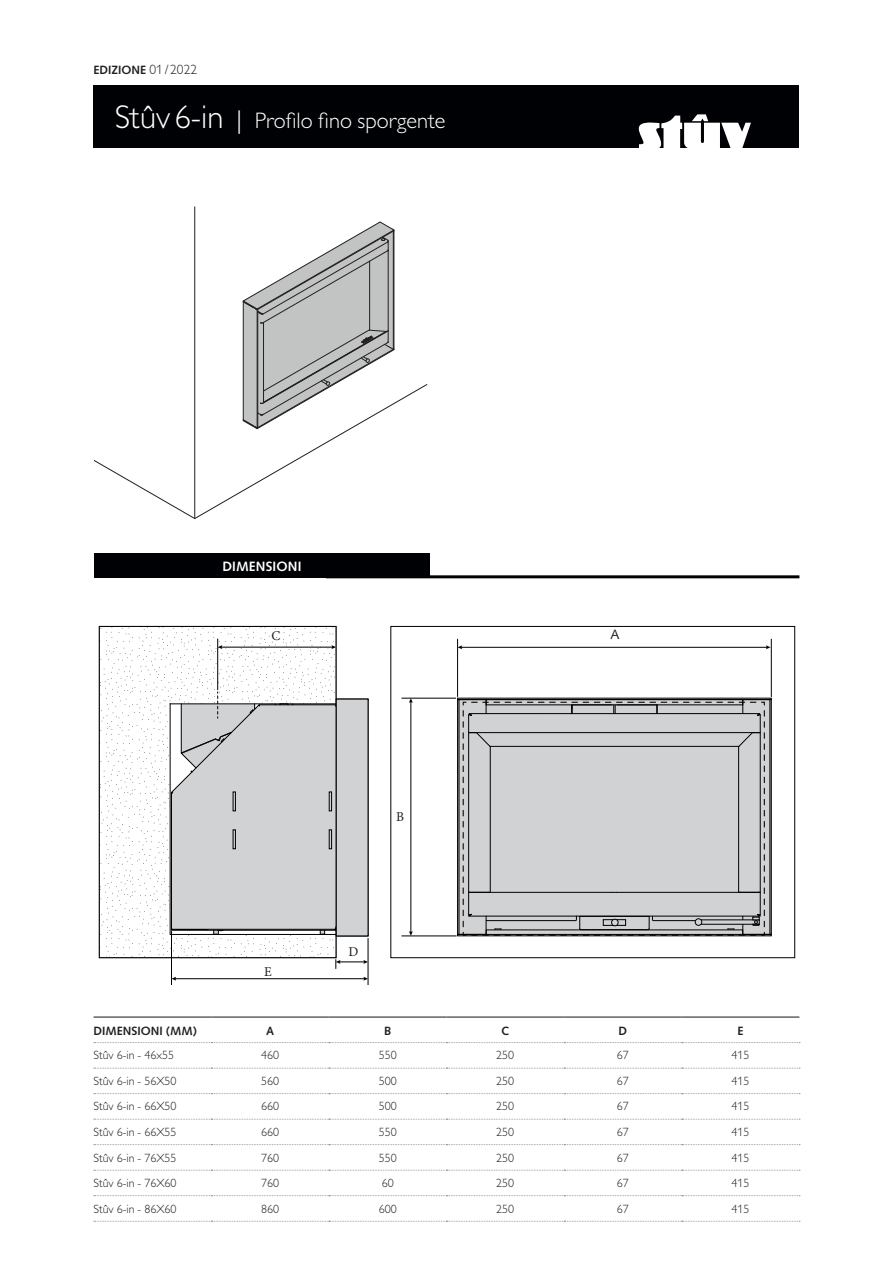
<style>
.page{position:relative;width:893px;height:1263px;background:#fff}
.page>*{position:absolute;margin:0;border:0;box-sizing:border-box;transform-origin:0 0}
.t1{font:300 22.5px "Gill Sans MT Pro";color:#fff}
.t2{font:700 13.5px "Syntax LT Std";letter-spacing:.01em;color:#fff}
.t3{font:13.5px "Minion Pro";color:#231f20}
.t4{font:13.5px "Syntax LT Std";color:#231f20}
.t5{font:300 12px "Gill Sans MT Pro";color:#231f20}
.t6{font:700 12px "Syntax LT Std";color:#231f20}
.s1{font-family:"Gill Sans MT Pro";font-weight:300;font-size:13.5px}
.s2{font-size:33px}
.s3{font-size:25.5px}
</style>
<div class="page">
<div style="left:94px;top:85px;width:705px;height:63px;background:#000104"></div>
<svg style="left:639px;top:114px;width:112px;height:34px"></svg>
<svg style="left:99px;top:626px;width:238px;height:332px"></svg>
<hr style="left:170px;top:703px;width:166px;height:1px;background:#000001">
<hr style="left:170px;top:704px;width:1px;height:230px;background:#000001">
<hr style="left:170px;top:934px;width:166px;height:1px;background:#000001">
<div style="left:457px;top:934px;width:315px;height:2px;border:1px solid #000001"></div>
<div style="left:769px;top:699px;width:3px;height:236px;border:1px solid #000001"></div>
<div style="left:457px;top:699px;width:2px;height:236px;border:1px solid #000001"></div>
<div style="left:390px;top:626px;width:405px;height:332px;border:1px solid #000001"></div>
<hr style="left:171px;top:931px;width:1px;height:53px;background:#000001">
<hr style="left:368px;top:938px;width:1px;height:46px;background:#000001">
<hr style="left:175px;top:978px;width:190px;height:1px;background:#000001">
<svg style="left:171px;top:977px;width:5px;height:4px"></svg>
<svg style="left:363px;top:977px;width:5px;height:4px"></svg>
<svg style="left:336px;top:959px;width:32px;height:9px"></svg>
<svg style="left:171px;top:692px;width:198px;height:245px"></svg>
<hr style="left:217px;top:639px;width:1px;height:51px;background:#000001">
<hr style="left:221px;top:647px;width:112px;height:1px;background:#000001">
<svg style="left:218px;top:645px;width:4px;height:4px"></svg>
<svg style="left:331px;top:645px;width:5px;height:4px"></svg>
<hr style="left:402px;top:698px;width:54px;height:1px;background:#000001">
<hr style="left:402px;top:936px;width:54px;height:1px;background:#000001">
<hr style="left:411px;top:701px;width:1px;height:232px;background:#000001">
<svg style="left:409px;top:698px;width:4px;height:5px"></svg>
<svg style="left:409px;top:931px;width:4px;height:5px"></svg>
<hr style="left:457px;top:639px;width:1px;height:57px;background:#000001">
<hr style="left:771px;top:639px;width:1px;height:57px;background:#000001">
<hr style="left:461px;top:647px;width:306px;height:1px;background:#000001">
<svg style="left:458px;top:645px;width:4px;height:4px"></svg>
<svg style="left:766px;top:645px;width:5px;height:4px"></svg>
<svg style="left:458px;top:699px;width:313px;height:237px"></svg>
<hr style="left:194px;top:207px;width:1px;height:311px;background:#231f20">
<svg style="left:94px;top:221px;width:334px;height:298px"></svg>
<hr style="left:326px;top:575px;width:473px;height:3px;background:#000104">
<div style="left:94px;top:553px;width:335px;height:25px;background:#000104"></div>
<hr style="left:94px;top:1016px;width:117px;height:2px;background:#636366">
<hr style="left:211px;top:1016px;width:118px;height:2px;background:#636366">
<hr style="left:329px;top:1016px;width:117px;height:2px;background:#636366">
<hr style="left:446px;top:1016px;width:118px;height:2px;background:#636366">
<hr style="left:564px;top:1016px;width:118px;height:2px;background:#636366">
<hr style="left:682px;top:1016px;width:117px;height:2px;background:#636366">
<svg style="left:94px;top:1042px;width:706px;height:1px"></svg>
<svg style="left:94px;top:1068px;width:706px;height:1px"></svg>
<svg style="left:94px;top:1093px;width:706px;height:1px"></svg>
<svg style="left:94px;top:1119px;width:706px;height:1px"></svg>
<svg style="left:94px;top:1144px;width:706px;height:1px"></svg>
<svg style="left:94px;top:1170px;width:706px;height:1px"></svg>
<svg style="left:94px;top:1195px;width:706px;height:1px"></svg>
<svg style="left:94px;top:1221px;width:706px;height:1px"></svg>
<p class="t6" style="left:94px;top:63px;width:105px">EDIZIONE <span class="s1">01/ 2022</span></p>
<h1 class="t1" style="left:115px;top:107px;width:332px"><span class="s2">Stûv 6-in</span> <span class="s3">|</span> Profilo fino sporgente</h1>
<p class="t2" style="left:222px;top:558px;width:81px">DIMENSIONI</p>
<p class="t3" style="left:271px;top:627px;width:10px">C</p>
<p class="t4" style="left:610px;top:627px;width:11px">A</p>
<p class="t3" style="left:264px;top:962px;width:9px">E</p>
<p class="t3" style="left:396px;top:807px;width:9px">B</p>
<p class="t3" style="left:348px;top:943px;width:11px">D</p>
<p class="t6" style="left:94px;top:1023px;width:105px">DIMENSIONI (MM)</p>
<p class="t6" style="left:266px;top:1023px;width:10px">A</p>
<p class="t6" style="left:384px;top:1023px;width:9px">B</p>
<p class="t6" style="left:501px;top:1023px;width:10px">C</p>
<p class="t6" style="left:619px;top:1023px;width:10px">D</p>
<p class="t6" style="left:738px;top:1023px;width:7px">E</p>
<p class="t5" style="left:94px;top:1048px;width:82px">Stûv 6-in - 46x55</p>
<p class="t5" style="left:261px;top:1048px;width:19px">460</p>
<p class="t5" style="left:379px;top:1048px;width:20px">550</p>
<p class="t5" style="left:496px;top:1048px;width:19px">250</p>
<p class="t5" style="left:617px;top:1048px;width:13px">67</p>
<p class="t5" style="left:732px;top:1048px;width:19px">415</p>
<p class="t5" style="left:94px;top:1074px;width:85px">Stûv 6-in - 56X50</p>
<p class="t5" style="left:261px;top:1074px;width:19px">560</p>
<p class="t5" style="left:379px;top:1074px;width:19px">500</p>
<p class="t5" style="left:496px;top:1074px;width:19px">250</p>
<p class="t5" style="left:617px;top:1074px;width:13px">67</p>
<p class="t5" style="left:732px;top:1074px;width:19px">415</p>
<p class="t5" style="left:94px;top:1099px;width:85px">Stûv 6-in - 66X50</p>
<p class="t5" style="left:261px;top:1099px;width:19px">660</p>
<p class="t5" style="left:379px;top:1099px;width:20px">500</p>
<p class="t5" style="left:496px;top:1099px;width:19px">250</p>
<p class="t5" style="left:617px;top:1099px;width:13px">67</p>
<p class="t5" style="left:732px;top:1099px;width:19px">415</p>
<p class="t5" style="left:94px;top:1125px;width:85px">Stûv 6-in - 66X55</p>
<p class="t5" style="left:261px;top:1125px;width:19px">660</p>
<p class="t5" style="left:379px;top:1125px;width:19px">550</p>
<p class="t5" style="left:496px;top:1125px;width:19px">250</p>
<p class="t5" style="left:617px;top:1125px;width:13px">67</p>
<p class="t5" style="left:732px;top:1125px;width:19px">415</p>
<p class="t5" style="left:94px;top:1150px;width:85px">Stûv 6-in - 76X55</p>
<p class="t5" style="left:261px;top:1150px;width:19px">760</p>
<p class="t5" style="left:379px;top:1150px;width:20px">550</p>
<p class="t5" style="left:496px;top:1150px;width:19px">250</p>
<p class="t5" style="left:617px;top:1150px;width:13px">67</p>
<p class="t5" style="left:732px;top:1150px;width:19px">415</p>
<p class="t5" style="left:94px;top:1176px;width:85px">Stûv 6-in - 76X60</p>
<p class="t5" style="left:261px;top:1176px;width:19px">760</p>
<p class="t5" style="left:382px;top:1176px;width:13px">60</p>
<p class="t5" style="left:496px;top:1176px;width:19px">250</p>
<p class="t5" style="left:617px;top:1176px;width:13px">67</p>
<p class="t5" style="left:732px;top:1176px;width:19px">415</p>
<p class="t5" style="left:94px;top:1201px;width:85px">Stûv 6-in - 86X60</p>
<p class="t5" style="left:261px;top:1201px;width:19px">860</p>
<p class="t5" style="left:379px;top:1201px;width:20px">600</p>
<p class="t5" style="left:496px;top:1201px;width:19px">250</p>
<p class="t5" style="left:617px;top:1201px;width:13px">67</p>
<p class="t5" style="left:732px;top:1201px;width:19px">415</p>
</div>
